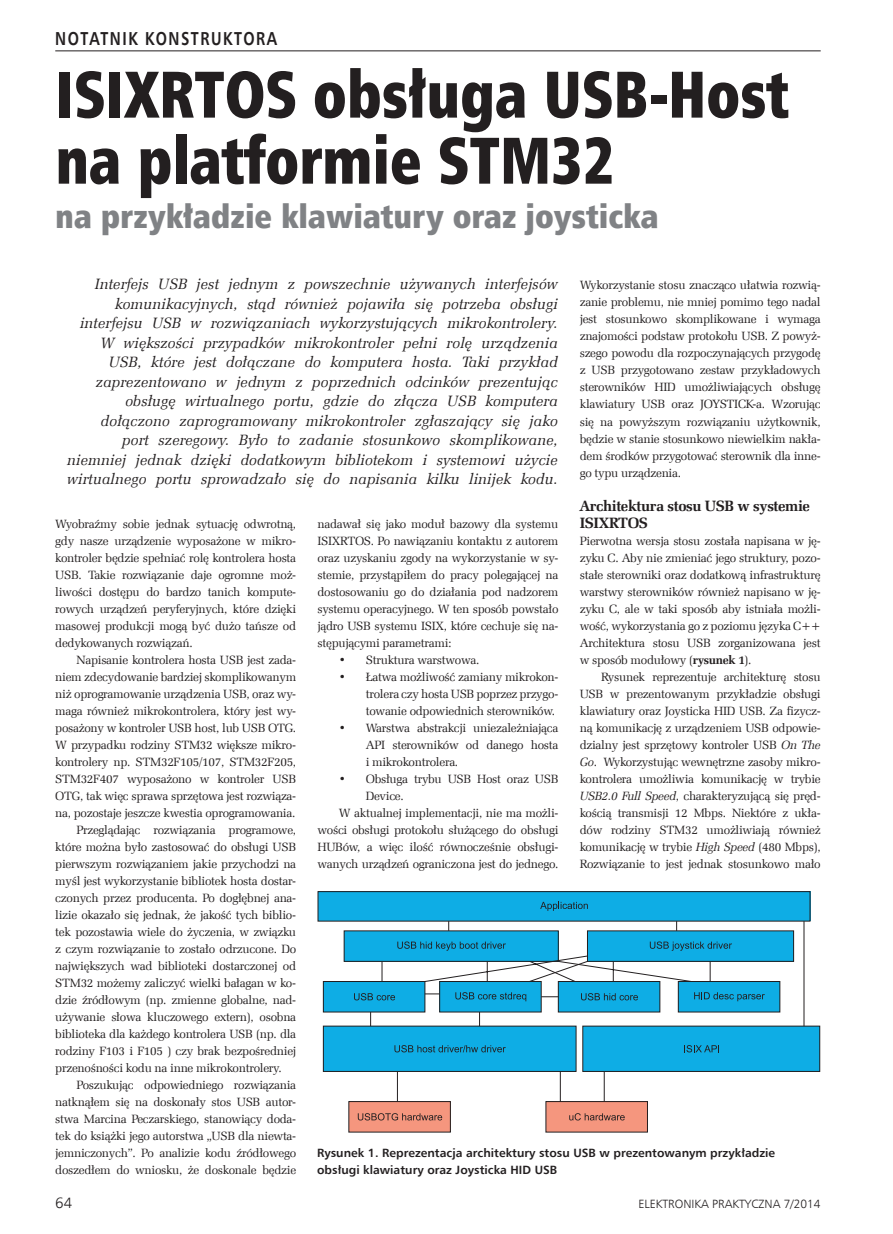
<style>
.page{position:relative;width:893px;height:1234px;background:#fff}
.page>*{position:absolute;margin:0;border:0;box-sizing:border-box;transform-origin:0 0}
._9_Tytul{font:66px/66px "Humnst 777 X Blk Cn EU";color:#231f20;scale:.9 1}
._0_Podtytul{font:33px "Humnst 777 X Blk Cn EU";color:#808285}
.t1{font:700 18.75px "Humnst 777 EU";letter-spacing:.1em;color:#231f20;scale:.8 1}
._2_Lead{font:italic 15px/19.5px "Zapf Ellipt EU";letter-spacing:.005em;color:#231f20;text-align:right}
._3_Srodtytul{font:700 15px/17px "Zapf Ellipt EU";letter-spacing:-.025em;color:#231f20}
.t2{font:15px "Humnst 777 Lt EU";color:#231f20}
._1_Body{font:12px/17px "Zapf Ellipt EU";letter-spacing:-.025em;color:#231f20;text-align:justify}
._4_Podpis{font:700 12px/17px "Humnst 777 EU";color:#231f20}
.t3{font:12px "Humnst 777 Lt EU";color:#231f20}
.s1{font-weight:700}
.s2{font-style:italic}
</style>
<div class="page">
<div style="left:318px;top:891px;width:492px;height:29px;background:#0eade5"></div>
<div style="left:318px;top:891px;width:492px;height:30px;border:1px solid #231f20"></div>
<div style="left:344px;top:930px;width:214px;height:31px;background:#0eade5"></div>
<div style="left:323px;top:981px;width:102px;height:30px;background:#0eade5"></div>
<div style="left:323px;top:980px;width:102px;height:32px;border:1px solid #231f20"></div>
<div style="left:323px;top:1025px;width:253px;height:46px;background:#0eade5"></div>
<div style="left:323px;top:1025px;width:253px;height:46px;border:1px solid #231f20"></div>
<div style="left:583px;top:1025px;width:237px;height:46px;background:#0eade5"></div>
<svg style="left:540px;top:901px;width:48px;height:9px"></svg>
<div style="left:546px;top:1101px;width:101px;height:30px;background:#f5967e"></div>
<div style="left:546px;top:1100px;width:102px;height:32px;border:1px solid #231f20"></div>
<div style="left:349px;top:1101px;width:101px;height:30px;background:#f5967e"></div>
<div style="left:348px;top:1100px;width:103px;height:32px;border:1px solid #231f20"></div>
<svg style="left:569px;top:1113px;width:56px;height:7px"></svg>
<svg style="left:358px;top:1113px;width:84px;height:7px"></svg>
<svg style="left:354px;top:993px;width:16px;height:7px"></svg>
<svg style="left:370px;top:920px;width:435px;height:181px"></svg>
<svg style="left:394px;top:1044px;width:112px;height:8px"></svg>
<svg style="left:529px;top:960px;width:59px;height:22px"></svg>
<hr style="left:55px;top:51px;width:766px;height:1px;background:#231f20">
<p class="t1" style="left:55px;top:27px;width:279px">NOTATNIK KONSTRUKTORA</p>
<p class="_9_Tytul" style="left:55px;top:62px;width:817px">ISIXRTOS obsługa USB-Host na platformie STM32</p>
<p class="_0_Podtytul" style="left:55px;top:195px;width:605px">na przykładzie klawiatury oraz joysticka</p>
<p class="_2_Lead" style="left:67px;top:275px;width:492px">Interfejs USB jest jednym z powszechnie używanych interfejsów komunikacyjnych, stąd również pojawiła się potrzeba obsługi interfejsu USB w rozwiązaniach wykorzystujących mikrokontrolery.<br>W większości przypadków mikrokontroler pełni rolę urządzenia USB, które jest dołączane do komputera hosta. Taki przykład zaprezentowano w jednym z poprzednich odcinków prezentując obsługę wirtualnego portu, gdzie do złącza USB komputera dołączono zaprogramowany mikrokontroler zgłaszający się jako<br>port szeregowy. Było to zadanie stosunkowo skomplikowane, niemniej jednak dzięki dodatkowym bibliotekom i systemowi użycie wirtualnego portu sprowadzało się do napisania kilku linijek kodu.</p>
<p class="_1_Body" style="left:580px;top:277px;width:242px">Wykorzystanie stosu znacząco ułatwia rozwią&shy;zanie problemu, nie mniej pomimo tego nadal jest stosunkowo skomplikowane i wymaga znajomości podstaw protokołu USB. Z powyż&shy;szego powodu dla rozpoczynających przygodę z USB przygotowano zestaw przykładowych sterowników HID umożliwiających obsługę klawiatury USB oraz JOYSTICK-a. Wzorując się na powyższym rozwiązaniu użytkownik, będzie w stanie stosunkowo niewielkim nakła&shy;dem środków przygotować sterownik dla inne&shy;go typu urządzenia.</p>
<p class="_3_Srodtytul" style="left:580px;top:497px;width:232px">Architektura stosu USB w systemie<br>ISIXRTOS</p>
<p class="_1_Body" style="left:580px;top:532px;width:242px">Pierwotna wersja stosu została napisana w ję&shy;zyku C. Aby nie zmieniać jego struktury, pozo&shy;stałe sterowniki oraz dodatkową infrastrukturę warstwy sterowników również napisano w ję&shy;zyku C, ale w taki sposób aby istniała możli&shy;wość, wykorzystania go z poziomu języka C++ Architektura stosu USB zorganizowana jest w sposób modułowy (<span class="s1">rysunek 1</span>).</p>
<p class="_1_Body" style="left:580px;top:668px;width:242px;text-indent:21px">Rysunek reprezentuje architekturę stosu USB w prezentowanym przykładzie obsługi klawiatury oraz Joysticka HID USB. Za fizycz&shy;ną komunikację z urządzeniem USB odpowie&shy;dzialny jest sprzętowy kontroler USB <span class="s2">On The Go</span>. Wykorzystując wewnętrzne zasoby mikro&shy;kontrolera umożliwia komunikację w trybie <span class="s2">USB2.0 Full Speed</span>, charakteryzującą się pręd&shy;kością transmisji 12 Mbps. Niektóre z ukła&shy;dów rodziny STM32 umożliwiają również komunikację w trybie <span class="s2">High Speed</span> (480 Mbps), Rozwiązanie to jest jednak stosunkowo mało</p>
<p class="_1_Body" style="left:55px;top:515px;width:242px">Wyobraźmy sobie jednak sytuację odwrotną, gdy nasze urządzenie wyposażone w mikro&shy;kontroler będzie spełniać rolę kontrolera hosta USB. Takie rozwiązanie daje ogromne moż&shy;liwości dostępu do bardzo tanich kompute&shy;rowych urządzeń peryferyjnych, które dzięki masowej produkcji mogą być dużo tańsze od dedykowanych rozwiązań.</p>
<p class="_1_Body" style="left:55px;top:651px;width:242px;text-indent:21px">Napisanie kontrolera hosta USB jest zada&shy;niem zdecydowanie bardziej skomplikowanym niż oprogramowanie urządzenia USB, oraz wy&shy;maga również mikrokontrolera, który jest wy&shy;posażony w kontroler USB host, lub USB OTG.<br>W przypadku rodziny STM32 większe mikro&shy;kontrolery np. STM32F105/107, STM32F205, STM32F407 wyposażono w kontroler USB OTG, tak więc sprawa sprzętowa jest rozwiąza&shy;na, pozostaje jeszcze kwestia oprogramowania.</p>
<p class="_1_Body" style="left:55px;top:821px;width:242px;text-indent:21px">Przeglądając rozwiązania programowe, które można było zastosować do obsługi USB pierwszym rozwiązaniem jakie przychodzi na myśl jest wykorzystanie bibliotek hosta dostar&shy;czonych przez producenta. Po dogłębnej ana&shy;lizie okazało się jednak, że jakość tych biblio&shy;tek pozostawia wiele do życzenia, w związku z czym rozwiązanie to zostało odrzucone. Do największych wad biblioteki dostarczonej od STM32 możemy zaliczyć wielki bałagan w ko&shy;dzie źródłowym (np. zmienne globalne, nad&shy;używanie słowa kluczowego extern), osobna biblioteka dla każdego kontrolera USB (np. dla rodziny F103 i F105 ) czy brak bezpośredniej przenośności kodu na inne mikrokontrolery.</p>
<p class="_1_Body" style="left:55px;top:1076px;width:242px;text-indent:21px">Poszukując odpowiedniego rozwiązania natknąłem się na doskonały stos USB autor&shy;stwa Marcina Peczarskiego, stanowiący doda&shy;tek do książki jego autorstwa „USB dla niewta&shy;jemniczonych”. Po analizie kodu źródłowego doszedłem do wniosku, że doskonale będzie</p>
<p class="t2" style="left:55px;top:1193px;width:18px">64</p>
<p class="t3" style="left:638px;top:1196px;width:184px">ELEKTRONIKA PRAKTYCZNA 7/2014</p>
<p class="_1_Body" style="left:317px;top:515px;width:242px">nadawał się jako moduł bazowy dla systemu ISIXRTOS. Po nawiązaniu kontaktu z autorem oraz uzyskaniu zgody na wykorzystanie w sy&shy;stemie, przystąpiłem do pracy polegającej na dostosowaniu go do działania pod nadzorem systemu operacyjnego. W ten sposób powstało jądro USB systemu ISIX, które cechuje się na&shy;stępującymi parametrami:</p>
<p class="_1_Body" style="left:339px;top:651px;width:142px">• Struktura warstwowa.</p>
<p class="_1_Body" style="left:366px;top:668px;width:194px;text-indent:-27px">• Łatwa możliwość zamiany mikrokon&shy;trolera czy hosta USB poprzez przygo&shy;towanie odpowiednich sterowników.</p>
<p class="_1_Body" style="left:366px;top:719px;width:194px;text-indent:-27px">• Warstwa abstrakcji uniezależniająca API sterowników od danego hosta i mikrokontrolera.</p>
<p class="_1_Body" style="left:366px;top:770px;width:194px;text-indent:-27px">• Obsługa trybu USB Host oraz USB<br>Device.</p>
<p class="_1_Body" style="left:317px;top:804px;width:242px;text-indent:21px">W aktualnej implementacji, nie ma możli&shy;wości obsługi protokołu służącego do obsługi HUBów, a więc ilość równocześnie obsługi&shy;wanych urządzeń ograniczona jest do jednego.</p>
<p class="_4_Podpis" style="left:317px;top:1144px;width:460px">Rysunek 1. Reprezentacja architektury stosu USB w prezentowanym przykładzie obsługi klawiatury oraz Joysticka HID USB</p>
</div>
